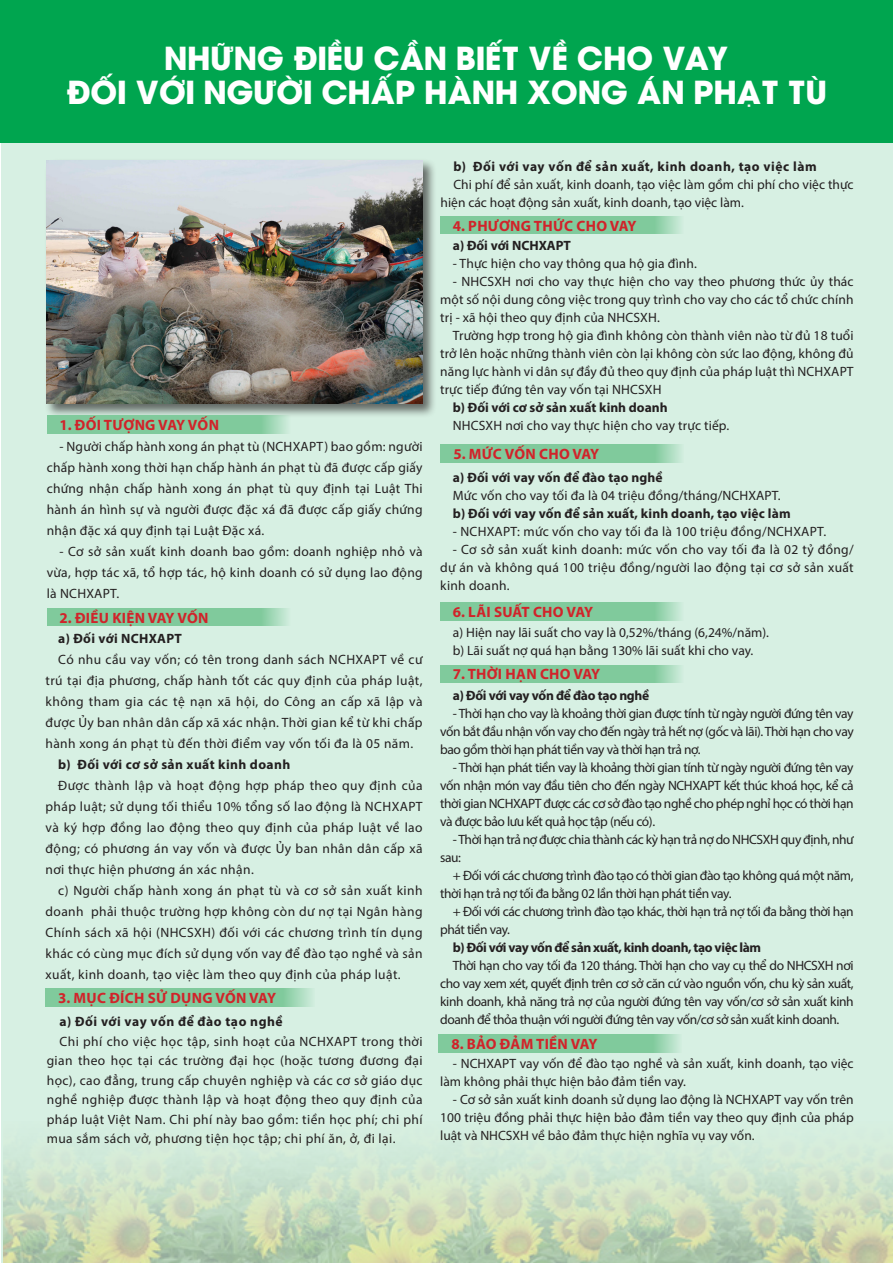
<style>
.page{position:relative;width:893px;height:1263px;background:#fff}
.page>*{position:absolute;margin:0;border:0;box-sizing:border-box;transform-origin:0 0}
.t1{font:700 31.5px "NGANHANGCSXH1 bold";letter-spacing:.01em;color:#fff}
.t2{font:700 15px "Myriad Pro";letter-spacing:.02em;color:#d1232a}
.t3{font:13.5px/18px "Myriad Pro";color:#231f20;text-align:justify}
.t4{font:13.5px/18px "Myriad Pro";letter-spacing:-.03em;color:#231f20}
.t5{font:700 13.5px "Myriad Pro";letter-spacing:.01em;color:#231f20}
.t6{font:700 13.5px "Myriad Pro";letter-spacing:.04em;color:#231f20}
.t7{font:13.5px "Myriad Pro";letter-spacing:.02em;color:#231f20}
.t8{font:700 13.5px "Myriad Pro";letter-spacing:-.03em;color:#231f20}
.t9{font:700 13.5px "Myriad Pro";letter-spacing:.03em;color:#231f20}
.t10{font:700 13.5px "Myriad Pro";letter-spacing:-.02em;color:#231f20}
</style>
<div class="page">
<div style="left:1px;top:143px;width:892px;height:1120px;background:#d7f0e3"></div>
<div style="left:0;top:0;width:893px;height:142px;background:#00a54f"></div>
<div style="left:45px;top:158px;width:392px;height:260px;background:#231f20;opacity:.65"></div>
<img style="left:47px;top:161px;width:376px;height:243px">
<div style="left:47px;top:416px;width:243px;height:18px;background:#80ca9c"></div>
<div style="left:47px;top:609px;width:243px;height:17px;background:#80ca9c"></div>
<div style="left:440px;top:602px;width:244px;height:18px;background:#80ca9c"></div>
<div style="left:441px;top:445px;width:243px;height:18px;background:#80ca9c"></div>
<div style="left:440px;top:216px;width:244px;height:17px;background:#80ca9c"></div>
<div style="left:45px;top:989px;width:270px;height:18px;background:#80ca9c"></div>
<div style="left:440px;top:665px;width:244px;height:17px;background:#80ca9c"></div>
<div style="left:439px;top:1034px;width:243px;height:18px;background:#80ca9c"></div>
<img style="left:3px;top:1152px;width:890px;height:111px">
<p class="t1" style="left:165px;top:36px;width:565px">NHỮNG ĐIỀU CẦN BIẾT VỀ CHO VAY</p>
<p class="t1" style="left:66px;top:71px;width:762px">ĐỐI VỚI NGƯỜI CHẤP HÀNH XONG ÁN PHẠT TÙ</p>
<p class="t6" style="left:453px;top:157px;width:365px">b) Đối với vay vốn để sản xuất, kinh doanh, tạo việc làm</p>
<p class="t3" style="left:441px;top:175px;width:414px;text-indent:13px">Chi phí để sản xuất, kinh doanh, tạo việc làm gồm chi phí cho việc thực hiện các hoạt động sản xuất, kinh doanh, tạo việc làm.</p>
<p class="t2" style="left:453px;top:216px;width:185px">4. PHƯƠNG THỨC CHO VAY</p>
<p class="t5" style="left:453px;top:237px;width:119px">a) Đối với NCHXAPT</p>
<p class="t3" style="left:453px;top:254px;width:246px">- Thực hiện cho vay thông qua hộ gia đình.</p>
<p class="t3" style="left:440px;top:272px;width:415px;text-indent:13px">- NHCSXH nơi cho vay thực hiện cho vay theo phương thức ủy thác một số nội dung công việc trong quy trình cho vay cho các tổ chức chính trị - xã hội theo quy định của NHCSXH.</p>
<p class="t3" style="left:440px;top:326px;width:415px;text-indent:13px">Trường hợp trong hộ gia đình không còn thành viên nào từ đủ 18 tuổi trở lên hoặc những thành viên còn lại không còn sức lao động, không đủ năng lực hành vi dân sự đầy đủ theo quy định của pháp luật thì NCHXAPT trực tiếp đứng tên vay vốn tại NHCSXH</p>
<p class="t5" style="left:453px;top:399px;width:216px">b) Đối với cơ sở sản xuất kinh doanh</p>
<p class="t2" style="left:60px;top:416px;width:161px">1. ĐỐI TƯỢNG VAY VỐN</p>
<p class="t3" style="left:453px;top:416px;width:278px">NHCSXH nơi cho vay thực hiện cho vay trực tiếp.</p>
<p class="t3" style="left:47px;top:436px;width:377px;line-height:21px;text-indent:13px">- Người chấp hành xong án phạt tù (NCHXAPT) bao gồm: người chấp hành xong thời hạn chấp hành án phạt tù đã được cấp giấy chứng nhận chấp hành xong án phạt tù quy định tại Luật Thi hành án hình sự và người được đặc xá đã được cấp giấy chứng nhận đặc xá quy định tại Luật Đặc xá.</p>
<p class="t3" style="left:47px;top:541px;width:377px;line-height:21px;text-indent:13px">- Cơ sở sản xuất kinh doanh bao gồm: doanh nghiệp nhỏ và vừa, hợp tác xã, tổ hợp tác, hộ kinh doanh có sử dụng lao động là NCHXAPT.</p>
<p class="t5" style="left:58px;top:629px;width:125px">a) Đối với NCHXAPT</p>
<p class="t3" style="left:45px;top:649px;width:379px;line-height:21px;text-indent:13px">Có nhu cầu vay vốn; có tên trong danh sách NCHXAPT về cư trú tại địa phương, chấp hành tốt các quy định của pháp luật, không tham gia các tệ nạn xã hội, do Công an cấp xã lập và được Ủy ban nhân dân cấp xã xác nhận. Thời gian kể từ khi chấp hành xong án phạt tù đến thời điểm vay vốn tối đa là 05 năm.</p>
<p class="t9" style="left:58px;top:755px;width:234px">b) Đối với cơ sở sản xuất kinh doanh</p>
<p class="t3" style="left:45px;top:775px;width:379px;line-height:21px;text-indent:13px">Được thành lập và hoạt động hợp pháp theo quy định của pháp luật; sử dụng tối thiểu 10% tổng số lao động là NCHXAPT và ký hợp đồng lao động theo quy định của pháp luật về lao động; có phương án vay vốn và được Ủy ban nhân dân cấp xã nơi thực hiện phương án xác nhận.</p>
<p class="t3" style="left:45px;top:880px;width:379px;line-height:21px;text-indent:13px">c) Người chấp hành xong án phạt tù và cơ sở sản xuất kinh doanh phải thuộc trường hợp không còn dư nợ tại Ngân hàng Chính sách xã hội (NHCSXH) đối với các chương trình tín dụng khác có cùng mục đích sử dụng vốn vay để đào tạo nghề và sản xuất, kinh doanh, tạo việc làm theo quy định của pháp luật.</p>
<p class="t2" style="left:453px;top:444px;width:147px">5. MỨC VỐN CHO VAY</p>
<p class="t5" style="left:453px;top:469px;width:211px">a) Đối với vay vốn để đào tạo nghề</p>
<p class="t3" style="left:453px;top:487px;width:329px">Mức vốn cho vay tối đa là 04 triệu đồng/tháng/NCHXAPT.</p>
<p class="t5" style="left:453px;top:505px;width:339px">b) Đối với vay vốn để sản xuất, kinh doanh, tạo việc làm</p>
<p class="t7" style="left:453px;top:523px;width:375px">- NCHXAPT: mức vốn cho vay tối đa là 100 triệu đồng/NCHXAPT.</p>
<p class="t3" style="left:440px;top:541px;width:415px;text-indent:13px">- Cơ sở sản xuất kinh doanh: mức vốn cho vay tối đa là 02 tỷ đồng/ dự án và không quá 100 triệu đồng/người lao động tại cơ sở sản xuất kinh doanh.</p>
<p class="t2" style="left:60px;top:608px;width:150px">2. ĐIỀU KIỆN VAY VỐN</p>
<p class="t2" style="left:453px;top:602px;width:142px">6. LÃI SUẤT CHO VAY</p>
<p class="t3" style="left:453px;top:623px;width:318px">a) Hiện nay lãi suất cho vay là 0,52%/tháng (6,24%/năm).</p>
<p class="t3" style="left:453px;top:641px;width:302px">b) Lãi suất nợ quá hạn bằng 130% lãi suất khi cho vay.</p>
<p class="t2" style="left:453px;top:665px;width:149px">7. THỜI HẠN CHO VAY</p>
<p class="t10" style="left:453px;top:687px;width:198px">a) Đối với vay vốn để đào tạo nghề</p>
<p class="t3" style="left:440px;top:704px;width:415px;text-indent:13px">- Thời hạn cho vay là khoảng thời gian được tính từ ngày người đứng tên vay vốn bắt đầu nhận vốn vay cho đến ngày trả hết nợ (gốc và lãi). Thời hạn cho vay bao gồm thời hạn phát tiền vay và thời hạn trả nợ.</p>
<p class="t3" style="left:440px;top:758px;width:415px;text-indent:13px">- Thời hạn phát tiền vay là khoảng thời gian tính từ ngày người đứng tên vay vốn nhận món vay đầu tiên cho đến ngày NCHXAPT kết thúc khoá học, kể cả thời gian NCHXAPT được các cơ sở đào tạo nghề cho phép nghỉ học có thời hạn và được bảo lưu kết quả học tập (nếu có).</p>
<p class="t4" style="left:440px;top:830px;width:415px;text-indent:13px">- Thời hạn trả nợ được chia thành các kỳ hạn trả nợ do NHCSXH quy định, như sau:</p>
<p class="t4" style="left:440px;top:866px;width:415px;text-indent:13px">+ Đối với các chương trình đào tạo có thời gian đào tạo không quá một năm, thời hạn trả nợ tối đa bằng 02 lần thời hạn phát tiền vay.</p>
<p class="t4" style="left:440px;top:902px;width:415px;text-indent:13px">+ Đối với các chương trình đào tạo khác, thời hạn trả nợ tối đa bằng thời hạn phát tiền vay.</p>
<p class="t8" style="left:453px;top:939px;width:310px">b) Đối với vay vốn để sản xuất, kinh doanh, tạo việc làm</p>
<p class="t3" style="left:440px;top:956px;width:415px;text-indent:13px">Thời hạn cho vay tối đa 120 tháng. Thời hạn cho vay cụ thể do NHCSXH nơi cho vay xem xét, quyết định trên cơ sở căn cứ vào nguồn vốn, chu kỳ sản xuất, kinh doanh, khả năng trả nợ của người đứng tên vay vốn/cơ sở sản xuất kinh doanh để thỏa thuận với người đứng tên vay vốn/cơ sở sản xuất kinh doanh.</p>
<p class="t2" style="left:58px;top:989px;width:219px">3. MỤC ĐÍCH SỬ DỤNG VỐN VAY</p>
<p class="t6" style="left:60px;top:1013px;width:225px">a) Đối với vay vốn để đào tạo nghề</p>
<p class="t3" style="left:47px;top:1031px;width:377px;line-height:19.5px;text-indent:13px">Chi phí cho việc học tập, sinh hoạt của NCHXAPT trong thời gian theo học tại các trường đại học (hoặc tương đương đại học), cao đẳng, trung cấp chuyên nghiệp và các cơ sở giáo dục nghề nghiệp được thành lập và hoạt động theo quy định của pháp luật Việt Nam. Chi phí này bao gồm: tiền học phí; chi phí mua sắm sách vở, phương tiện học tập; chi phí ăn, ở, đi lại.</p>
<p class="t2" style="left:451px;top:1034px;width:148px">8. BẢO ĐẢM TIỀN VAY</p>
<p class="t3" style="left:440px;top:1055px;width:415px;text-indent:13px">- NCHXAPT vay vốn để đào tạo nghề và sản xuất, kinh doanh, tạo việc làm không phải thực hiện bảo đảm tiền vay.</p>
<p class="t3" style="left:440px;top:1091px;width:415px;text-indent:13px">- Cơ sở sản xuất kinh doanh sử dụng lao động là NCHXAPT vay vốn trên 100 triệu đồng phải thực hiện bảo đảm tiền vay theo quy định của pháp luật và NHCSXH về bảo đảm thực hiện nghĩa vụ vay vốn.</p>
</div>
